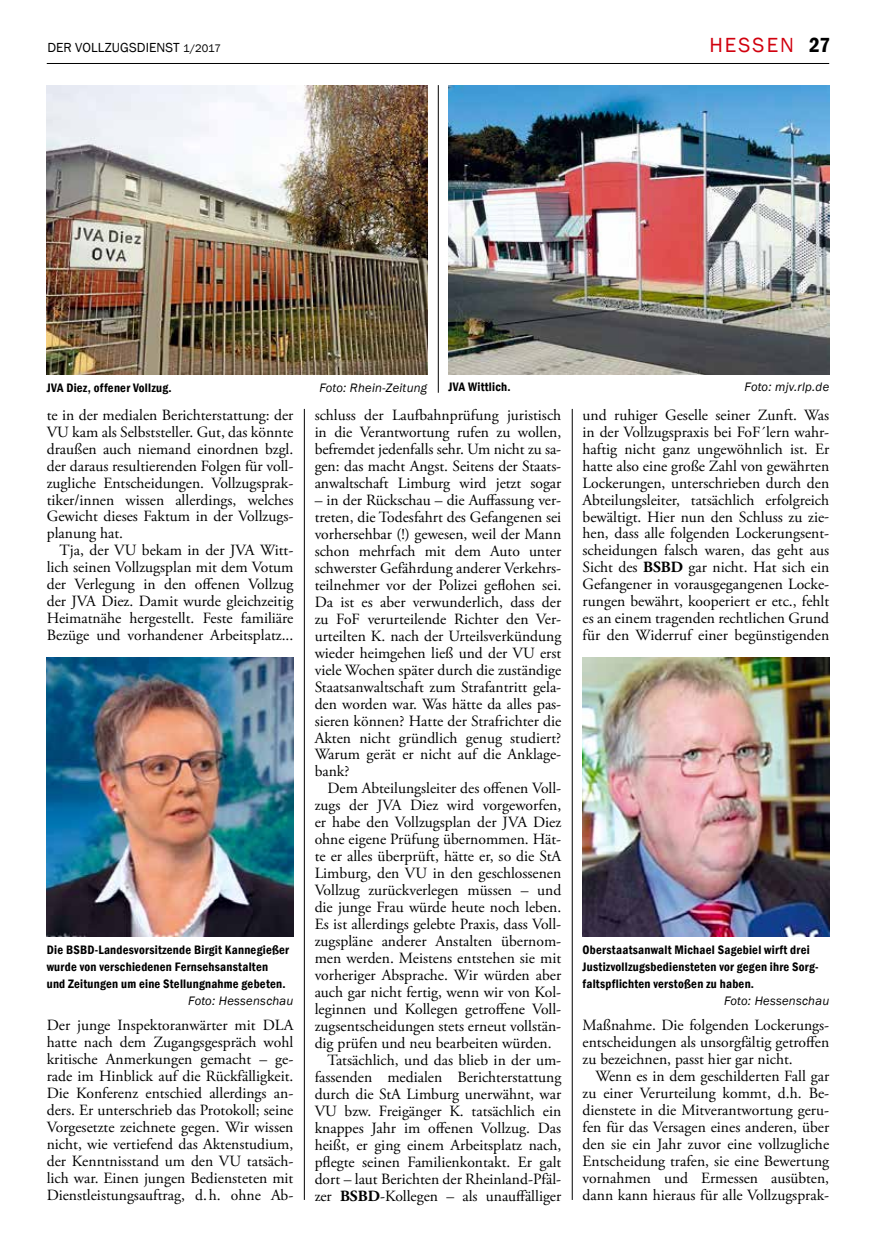
<style>
.page{position:relative;width:876px;height:1251px;background:#fff}
.page>*{position:absolute;margin:0;border:0;box-sizing:border-box;transform-origin:0 0}
.t1{font:21px "Franklin Gothic";letter-spacing:.1em;color:#d1010e}
.t2{font:15.6px/17px "Adobe Garamond Pro";color:#000;text-align:justify}
.t3{font:13.5px "Franklin Gothic";letter-spacing:.005em;color:#000}
.t4{font:600 condensed 12.6px "Franklin Gothic";letter-spacing:.02em;color:#000}
.t5{font:italic 12.6px "Franklin Gothic";letter-spacing:.02em;color:#000}
.s1{font-size:11.25px}
.s2{font-weight:600;font-stretch:condensed;color:#000}
.s3{font-weight:700}
</style>
<div class="page">
<hr style="left:47px;top:63px;width:782px;height:1px;background:#000">
<hr style="left:572px;top:409px;width:1px;height:790px;background:#000">
<hr style="left:304px;top:409px;width:1px;height:790px;background:#000">
<img style="left:47px;top:85px;width:380px;height:289px">
<img style="left:449px;top:85px;width:380px;height:289px">
<hr style="left:438px;top:85px;width:1px;height:307px;background:#000">
<img style="left:47px;top:657px;width:246px;height:279px">
<img style="left:583px;top:657px;width:246px;height:279px">
<p class="t3" style="left:47px;top:40px;width:175px">DER VOLLZUGSDIENST <span class="s1">1/2017</span></p>
<p class="t1" style="left:709px;top:32px;width:123px">HESSEN <span class="s2">27</span></p>
<p class="t4" style="left:47px;top:379px;width:126px">JVA Diez, offener Vollzug.</p>
<p class="t5" style="left:319px;top:379px;width:109px">Foto: Rhein-Zeitung</p>
<p class="t4" style="left:449px;top:378px;width:64px">JVA Wittlich.</p>
<p class="t5" style="left:744px;top:379px;width:86px">Foto: mjv.rlp.de</p>
<p class="t2" style="left:47px;top:407px;width:248px">te in der medialen Berichterstattung: der</p>
<p class="t2" style="left:47px;top:423px;width:248px">VU kam als Selbststeller. Gut, das könnte</p>
<p class="t2" style="left:47px;top:440px;width:248px">draußen auch niemand einordnen bzgl.</p>
<p class="t2" style="left:47px;top:457px;width:248px">der daraus resultierenden Folgen für voll-</p>
<p class="t2" style="left:47px;top:474px;width:248px">zugliche Entscheidungen. Vollzugsprak-</p>
<p class="t2" style="left:47px;top:491px;width:248px">tiker/innen wissen allerdings, welches</p>
<p class="t2" style="left:47px;top:508px;width:248px">Gewicht dieses Faktum in der Vollzugs-</p>
<p class="t2" style="left:47px;top:525px;width:78px">planung hat.</p>
<p class="t2" style="left:60px;top:542px;width:235px">Tja, der VU bekam in der JVA Witt-</p>
<p class="t2" style="left:47px;top:559px;width:248px">lich seinen Vollzugsplan mit dem Votum</p>
<p class="t2" style="left:47px;top:576px;width:248px">der Verlegung in den offenen Vollzug</p>
<p class="t2" style="left:47px;top:593px;width:248px">der JVA Diez. Damit wurde gleichzeitig</p>
<p class="t2" style="left:47px;top:610px;width:248px">Heimatnähe hergestellt. Feste familiäre</p>
<p class="t2" style="left:47px;top:627px;width:248px">Bezüge und vorhandener Arbeitsplatz...</p>
<p class="t4" style="left:47px;top:941px;width:244px">Die BSBD-Landesvorsitzende Birgit Kannegießer</p>
<p class="t4" style="left:47px;top:958px;width:223px">wurde von verschiedenen Fernsehsanstalten</p>
<p class="t4" style="left:47px;top:974px;width:240px">und Zeitungen um eine Stellungnahme gebeten.</p>
<p class="t5" style="left:188px;top:992px;width:107px">Foto: Hessenschau</p>
<p class="t2" style="left:47px;top:1017px;width:248px">Der junge Inspektoranwärter mit DLA hatte nach dem Zugangsgespräch wohl kritische Anmerkungen gemacht – ge&shy;rade im Hinblick auf die Rückfälligkeit.<br>Die Konferenz entschied allerdings an&shy;ders. Er unterschrieb das Protokoll; seine Vorgesetzte zeichnete gegen. Wir wissen nicht, wie vertiefend das Aktenstudium, der Kenntnisstand um den VU tatsäch&shy;lich war. Einen jungen Bediensteten mit Dienstleistungsauftrag, d.h. ohne Ab-</p>
<p class="t2" style="left:315px;top:407px;width:248px">schluss der Laufbahnprüfung juristisch in die Verantwortung rufen zu wollen, befremdet jedenfalls sehr. Um nicht zu sa&shy;gen: das macht Angst. Seitens der Staats&shy;anwaltschaft Limburg wird jetzt sogar</p>
<p class="t2" style="left:315px;top:492px;width:248px">– in der Rückschau – die Auffassung ver-</p>
<p class="t2" style="left:315px;top:509px;width:248px">treten, die Todesfahrt des Gefangenen sei</p>
<p class="t2" style="left:315px;top:526px;width:248px">vorhersehbar (!) gewesen, weil der Mann</p>
<p class="t2" style="left:315px;top:543px;width:248px">schon mehrfach mit dem Auto unter</p>
<p class="t2" style="left:315px;top:560px;width:248px">schwerster Gefährdung anderer Verkehrs-</p>
<p class="t2" style="left:315px;top:577px;width:248px">teilnehmer vor der Polizei geflohen sei.</p>
<p class="t2" style="left:315px;top:594px;width:248px">Da ist es aber verwunderlich, dass der</p>
<p class="t2" style="left:315px;top:610px;width:248px">zu FoF verurteilende Richter den Ver-</p>
<p class="t2" style="left:315px;top:627px;width:248px">urteilten K. nach der Urteilsverkündung</p>
<p class="t2" style="left:315px;top:644px;width:248px">wieder heimgehen ließ und der VU erst</p>
<p class="t2" style="left:315px;top:661px;width:248px">viele Wochen später durch die zuständige</p>
<p class="t2" style="left:315px;top:678px;width:248px">Staatsanwaltschaft zum Strafantritt gela-</p>
<p class="t2" style="left:315px;top:695px;width:248px">den worden war. Was hätte da alles pas-</p>
<p class="t2" style="left:315px;top:712px;width:248px">sieren können? Hatte der Strafrichter die</p>
<p class="t2" style="left:315px;top:729px;width:248px">Akten nicht gründlich genug studiert?</p>
<p class="t2" style="left:315px;top:746px;width:248px">Warum gerät er nicht auf die Anklage-</p>
<p class="t2" style="left:315px;top:763px;width:36px">bank?</p>
<p class="t2" style="left:327px;top:780px;width:235px">Dem Abteilungsleiter des offenen Voll-</p>
<p class="t2" style="left:315px;top:797px;width:248px">zugs der JVA Diez wird vorgeworfen,</p>
<p class="t2" style="left:315px;top:814px;width:248px">er habe den Vollzugsplan der JVA Diez</p>
<p class="t2" style="left:315px;top:831px;width:248px">ohne eigene Prüfung übernommen. Hät-</p>
<p class="t2" style="left:315px;top:848px;width:248px">te er alles überprüft, hätte er, so die StA</p>
<p class="t2" style="left:315px;top:865px;width:248px">Limburg, den VU in den geschlossenen</p>
<p class="t2" style="left:315px;top:882px;width:248px">Vollzug zurückverlegen müssen – und</p>
<p class="t2" style="left:315px;top:899px;width:248px">die junge Frau würde heute noch leben.</p>
<p class="t2" style="left:315px;top:916px;width:248px">Es ist allerdings gelebte Praxis, dass Voll-</p>
<p class="t2" style="left:315px;top:933px;width:248px">zugspläne anderer Anstalten übernom-</p>
<p class="t2" style="left:315px;top:949px;width:248px">men werden. Meistens entstehen sie mit</p>
<p class="t2" style="left:315px;top:966px;width:248px">vorheriger Absprache. Wir würden aber</p>
<p class="t2" style="left:315px;top:983px;width:248px">auch gar nicht fertig, wenn wir von Kol-</p>
<p class="t2" style="left:315px;top:1000px;width:248px">leginnen und Kollegen getroffene Voll-</p>
<p class="t2" style="left:315px;top:1017px;width:248px">zugsentscheidungen stets erneut vollstän-</p>
<p class="t2" style="left:315px;top:1034px;width:239px">dig prüfen und neu bearbeiten würden.</p>
<p class="t2" style="left:327px;top:1051px;width:235px">Tatsächlich, und das blieb in der um-</p>
<p class="t2" style="left:315px;top:1068px;width:248px">fassenden medialen Berichterstattung</p>
<p class="t2" style="left:315px;top:1085px;width:248px">durch die StA Limburg unerwähnt, war</p>
<p class="t2" style="left:315px;top:1102px;width:248px">VU bzw. Freigänger K. tatsächlich ein</p>
<p class="t2" style="left:315px;top:1119px;width:248px">knappes Jahr im offenen Vollzug. Das</p>
<p class="t2" style="left:315px;top:1136px;width:248px">heißt, er ging einem Arbeitsplatz nach,</p>
<p class="t2" style="left:315px;top:1153px;width:248px">pflegte seinen Familienkontakt. Er galt</p>
<p class="t2" style="left:315px;top:1170px;width:248px">dort – laut Berichten der Rheinland-Pfäl-</p>
<p class="t2" style="left:315px;top:1187px;width:248px">zer <span class="s3">BSBD</span>-Kollegen – als unauffälliger</p>
<p class="t2" style="left:583px;top:407px;width:248px">und ruhiger Geselle seiner Zunft. Was in der Vollzugspraxis bei FoF´lern wahr&shy;haftig nicht ganz ungewöhnlich ist. Er hatte also eine große Zahl von gewährten Lockerungen, unterschrieben durch den Abteilungsleiter, tatsächlich erfolgreich bewältigt. Hier nun den Schluss zu zie&shy;hen, dass alle folgenden Lockerungsent&shy;scheidungen falsch waren, das geht aus Sicht des <span class="s3">BSBD</span> gar nicht. Hat sich ein Gefangener in vorausgegangenen Locke&shy;rungen bewährt, kooperiert er etc., fehlt es an einem tragenden rechtlichen Grund für den Widerruf einer begünstigenden</p>
<p class="t4" style="left:583px;top:941px;width:229px">Oberstaatsanwalt Michael Sagebiel wirft drei</p>
<p class="t4" style="left:583px;top:957px;width:238px">Justizvollzugsbediensteten vor gegen ihre Sorg-</p>
<p class="t4" style="left:583px;top:974px;width:173px">faltspflichten verstoßen zu haben.</p>
<p class="t5" style="left:724px;top:992px;width:107px">Foto: Hessenschau</p>
<p class="t2" style="left:583px;top:1017px;width:248px">Maßnahme. Die folgenden Lockerungs-</p>
<p class="t2" style="left:583px;top:1034px;width:248px">entscheidungen als unsorgfältig getroffen</p>
<p class="t2" style="left:583px;top:1050px;width:212px">zu bezeichnen, passt hier gar nicht.</p>
<p class="t2" style="left:595px;top:1067px;width:235px">Wenn es in dem geschilderten Fall gar</p>
<p class="t2" style="left:583px;top:1084px;width:248px">zu einer Verurteilung kommt, d.h. Be-</p>
<p class="t2" style="left:583px;top:1101px;width:248px">dienstete in die Mitverantwortung geru-</p>
<p class="t2" style="left:583px;top:1118px;width:248px">fen für das Versagen eines anderen, über</p>
<p class="t2" style="left:583px;top:1135px;width:248px">den sie ein Jahr zuvor eine vollzugliche</p>
<p class="t2" style="left:583px;top:1152px;width:248px">Entscheidung trafen, sie eine Bewertung</p>
<p class="t2" style="left:583px;top:1169px;width:248px">vornahmen und Ermessen ausübten,</p>
<p class="t2" style="left:583px;top:1186px;width:248px">dann kann hieraus für alle Vollzugsprak-</p>
</div>
